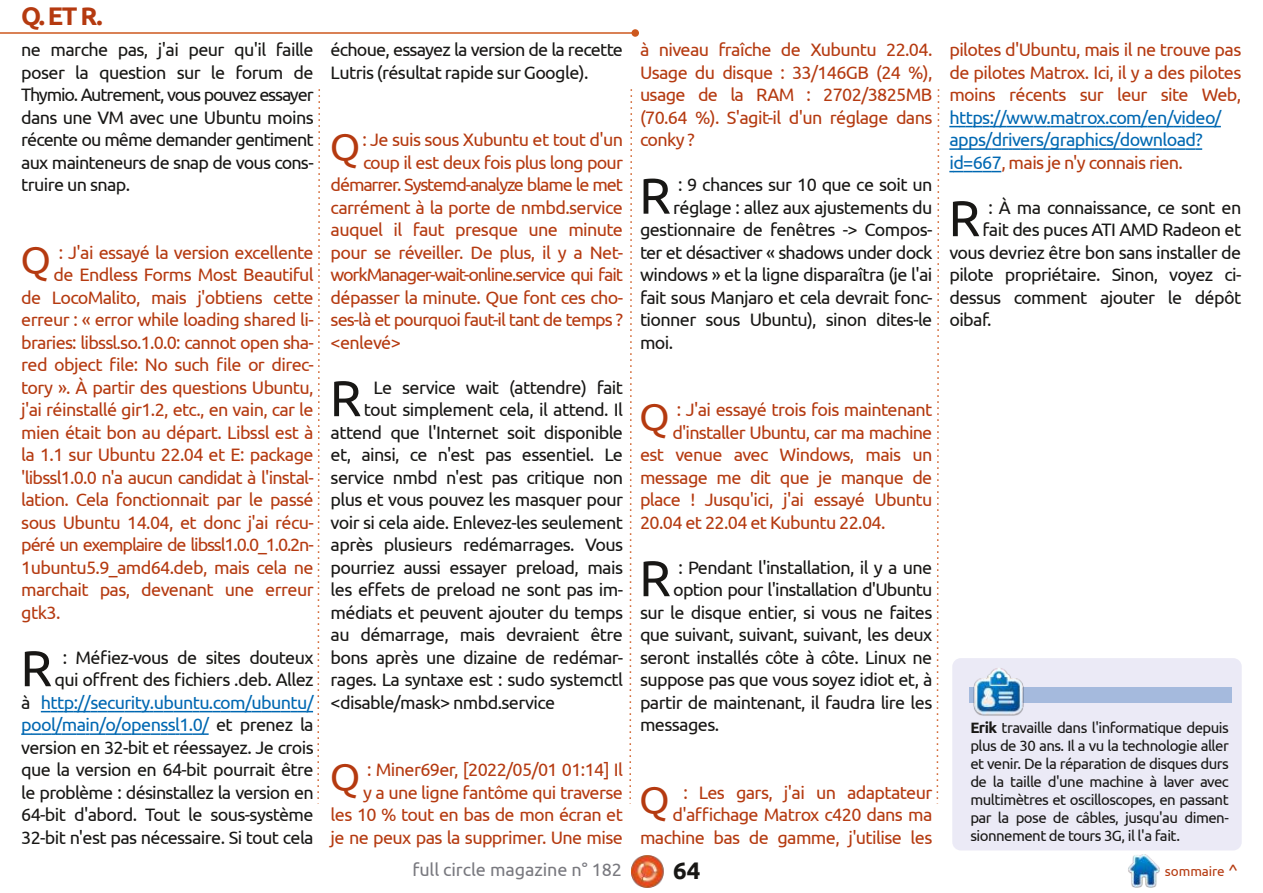
<style>
.page{position:relative;width:1263px;height:893px;background:#fff}
.page>*{position:absolute;margin:0;border:0;box-sizing:border-box;transform-origin:0 0}
.t1{font:50.1px "Ubuntu";color:#181715}
.t2{font:700 25.5px "Ubuntu";color:#b53a10}
.t3{font:700 24px "Ubuntu";color:#181715}
.t4{font:18px/22.5px "Ubuntu";letter-spacing:-.035em;color:#181715;text-align:justify}
.t5{font:18px/22.5px "Ubuntu";letter-spacing:-.035em;color:#b53a10;text-align:right}
.t6{font:18px "Ubuntu";letter-spacing:-.065em;color:#b53a10}
.t7{font:18px/22.5px "Ubuntu";letter-spacing:-.035em;color:#0068b2}
.t8{font:18px "Ubuntu";letter-spacing:-.055em;color:#b53a10}
.t9{font:18px "Ubuntu";letter-spacing:-.005em;color:#79797f}
.t10{font:15px/18px "Ubuntu";letter-spacing:-.035em;color:#181715;text-align:justify}
.t11{font:13.5px "Ubuntu";letter-spacing:-.005em;color:#b53a10}
.s1{font-size:39.45px}
.s2{color:#0068b2}
.s3{color:#b53a10}
.s4{font-weight:700}
.s5{font-size:16.5px}
</style>
<div class="page">
<img style="left:631px;top:855px;width:33px;height:33px">
<img style="left:1128px;top:855px;width:32px;height:32px">
<hr style="left:0;top:32px;width:635px;height:2px;background:#cd581e">
<div style="left:631px;top:29px;width:8px;height:8px;background:#cd581e;border-radius:50%"></div>
<svg style="left:629px;top:89px;width:4px;height:715px"></svg>
<svg style="left:936px;top:89px;width:4px;height:715px"></svg>
<svg style="left:21px;top:89px;width:299px;height:715px"></svg>
<svg style="left:949px;top:126px;width:272px;height:1px"></svg>
<svg style="left:949px;top:148px;width:253px;height:2px"></svg>
<svg style="left:949px;top:171px;width:52px;height:1px"></svg>
<div style="left:952px;top:658px;width:290px;height:192px;background:#ebeaf6;border-radius:9px"></div>
<div style="left:969px;top:687px;width:262px;height:16px;background:#a5badd"></div>
<img style="left:973px;top:668px;width:51px;height:48px">
<h2 class="t2" style="left:21px;top:1px;width:83px">Q.ETR.</h2>
<p class="t4" style="left:21px;top:38px;width:294px">ne marche pas, j'ai peur qu'il faille poser la question sur le forum de Thymio. Autrement, vous pouvez essayer dans une VM avec une Ubuntu moins récente ou même demander gentiment aux mainteneurs de snap de vous cons&shy;truire un snap.</p>
<p class="t5" style="left:21px;top:241px;width:295px"><span class="s1">Q</span> : J'ai essayé la version excellente</p>
<p class="t5" style="left:54px;top:263px;width:262px">de Endless Forms Most Beautiful</p>
<p class="t5" style="left:21px;top:286px;width:294px">de LocoMalito, mais j'obtiens cette</p>
<p class="t5" style="left:21px;top:308px;width:294px">erreur : « error while loading shared li-</p>
<p class="t5" style="left:21px;top:331px;width:294px">braries: libssl.so.1.0.0: cannot open sha-</p>
<p class="t5" style="left:21px;top:353px;width:294px">red object file: No such file or direc-</p>
<p class="t5" style="left:21px;top:376px;width:294px">tory ». À partir des questions Ubuntu,</p>
<p class="t5" style="left:21px;top:398px;width:294px">j'ai réinstallé gir1.2, etc., en vain, car le</p>
<p class="t5" style="left:21px;top:421px;width:294px">mien était bon au départ. Libssl est à</p>
<p class="t5" style="left:21px;top:443px;width:294px">la 1.1 sur Ubuntu 22.04 et E: package</p>
<p class="t5" style="left:21px;top:466px;width:294px">'libssl1.0.0 n'a aucun candidat à l'instal-</p>
<p class="t5" style="left:21px;top:488px;width:294px">lation. Cela fonctionnait par le passé</p>
<p class="t5" style="left:21px;top:511px;width:294px">sous Ubuntu 14.04, et donc j'ai récu-</p>
<p class="t6" style="left:21px;top:534px;width:294px">péré un exemplaire de libssl1.0.0_1.0.2n-</p>
<p class="t5" style="left:21px;top:556px;width:294px">1ubuntu5.9_amd64.deb, mais cela ne</p>
<p class="t5" style="left:21px;top:578px;width:294px">marchait pas, devenant une erreur</p>
<p class="t5" style="left:21px;top:601px;width:41px">gtk3.</p>
<h1 class="t1" style="left:21px;top:639px;width:33px">R</h1>
<p class="t4" style="left:21px;top:646px;width:294px;text-align:right">: Méfiez-vous de sites douteux<br>qui offrent des fichiers .deb. Allez<br>à <span class="s2">http://security.ubuntu.com/ubuntu/ pool/main/o/openssl1.0/</span> et prenez la version en 32-bit et réessayez. Je crois que la version en 64-bit pourrait être le problème : désinstallez la version en 64-bit d'abord. Tout le sous-système 32-bit n'est pas nécessaire. Si tout cela</p>
<p class="t4" style="left:331px;top:38px;width:294px">échoue, essayez la version de la recette<br>Lutris (résultat rapide sur Google).</p>
<p class="t5" style="left:330px;top:128px;width:295px"><span class="s1">Q</span>: Je suis sous Xubuntu et tout d'un</p>
<p class="t5" style="left:363px;top:151px;width:261px">coup il est deux fois plus long pour</p>
<p class="t6" style="left:331px;top:174px;width:294px">démarrer. Systemd-analyze blame le met</p>
<p class="t5" style="left:331px;top:196px;width:294px">carrément à la porte de nmbd.service</p>
<p class="t5" style="left:331px;top:218px;width:294px">auquel il faut presque une minute</p>
<p class="t5" style="left:331px;top:241px;width:294px">pour se réveiller. De plus, il y a Net-</p>
<p class="t6" style="left:331px;top:264px;width:294px">workManager-wait-online.service qui fait</p>
<p class="t5" style="left:331px;top:286px;width:294px">dépasser la minute. Que font ces cho-</p>
<p class="t8" style="left:331px;top:309px;width:294px">ses-là et pourquoi faut-il tant de temps ?</p>
<p class="t5" style="left:331px;top:331px;width:72px">&lt;enlevé&gt;</p>
<h1 class="t1" style="left:330px;top:369px;width:33px">R</h1>
<p class="t4" style="left:374px;top:376px;width:251px">Le service wait (attendre) fait</p>
<p class="t4" style="left:364px;top:398px;width:261px">tout simplement cela, il attend. Il</p>
<p class="t4" style="left:331px;top:421px;width:294px">attend que l'Internet soit disponible</p>
<p class="t4" style="left:331px;top:443px;width:294px">et, ainsi, ce n'est pas essentiel. Le</p>
<p class="t4" style="left:331px;top:466px;width:294px">service nmbd n'est pas critique non</p>
<p class="t4" style="left:331px;top:488px;width:294px">plus et vous pouvez les masquer pour</p>
<p class="t4" style="left:331px;top:511px;width:294px">voir si cela aide. Enlevez-les seulement</p>
<p class="t4" style="left:331px;top:533px;width:294px">après plusieurs redémarrages. Vous</p>
<p class="t4" style="left:331px;top:556px;width:294px">pourriez aussi essayer preload, mais</p>
<p class="t4" style="left:331px;top:578px;width:294px">les effets de preload ne sont pas im-</p>
<p class="t4" style="left:331px;top:601px;width:294px">médiats et peuvent ajouter du temps</p>
<p class="t4" style="left:331px;top:623px;width:294px">au démarrage, mais devraient être</p>
<p class="t4" style="left:331px;top:646px;width:294px">bons après une dizaine de redémar-</p>
<p class="t4" style="left:331px;top:668px;width:294px">rages. La syntaxe est : sudo systemctl</p>
<p class="t4" style="left:331px;top:691px;width:226px">&lt;disable/mask&gt; nmbd.service</p>
<p class="t5" style="left:330px;top:758px;width:295px"><span class="s1">Q</span> : Miner69er, [2022/05/01 01:14] Il y a une ligne fantôme qui traverse<br>les 10 % tout en bas de mon écran et je ne peux pas la supprimer. Une mise</p>
<p class="t5" style="left:640px;top:38px;width:294px;text-align:justify">à niveau fraîche de Xubuntu 22.04.<br>Usage du disque : 33/146GB (24 %), usage de la RAM : 2702/3825MB (70.64 %). S'agit-il d'un réglage dans conky ?</p>
<h1 class="t1" style="left:639px;top:167px;width:33px">R</h1>
<p class="t4" style="left:678px;top:173px;width:256px">: 9 chances sur 10 que ce soit un</p>
<p class="t4" style="left:673px;top:196px;width:261px">réglage : allez aux ajustements du</p>
<p class="t4" style="left:640px;top:218px;width:294px">gestionnaire de fenêtres -&gt; Compos-</p>
<p class="t4" style="left:640px;top:241px;width:294px">ter et désactiver « shadows under dock</p>
<p class="t4" style="left:640px;top:263px;width:294px">windows » et la ligne disparaîtra (je l'ai</p>
<p class="t4" style="left:640px;top:286px;width:294px">fait sous Manjaro et cela devrait fonc-</p>
<p class="t4" style="left:640px;top:308px;width:294px">tionner sous Ubuntu), sinon dites-le</p>
<p class="t4" style="left:640px;top:331px;width:35px">moi.</p>
<p class="t5" style="left:949px;top:38px;width:293px;text-align:justify">pilotes d'Ubuntu, mais il ne trouve pas de pilotes Matrox. Ici, il y a des pilotes moins récents sur leur site Web,</p>
<p class="t7" style="left:949px;top:106px;width:274px">https://www.matrox.com/en/video/ apps/drivers/graphics/download? id=667<span class="s3">, mais je n'y connais rien.</span></p>
<h1 class="t1" style="left:949px;top:189px;width:33px">R</h1>
<p class="t4" style="left:988px;top:196px;width:254px">: À ma connaissance, ce sont en</p>
<p class="t4" style="left:982px;top:218px;width:260px">fait des puces ATI AMD Radeon et</p>
<p class="t4" style="left:949px;top:241px;width:293px">vous devriez être bon sans installer de</p>
<p class="t4" style="left:949px;top:263px;width:294px">pilote propriétaire. Sinon, voyez ci-</p>
<p class="t4" style="left:949px;top:286px;width:293px">dessus comment ajouter le dépôt</p>
<p class="t4" style="left:949px;top:308px;width:44px">oibaf.</p>
<p class="t5" style="left:639px;top:398px;width:295px"><span class="s1">Q</span> : J'ai essayé trois fois maintenant</p>
<p class="t5" style="left:672px;top:421px;width:261px">d'installer Ubuntu, car ma machine</p>
<p class="t5" style="left:640px;top:443px;width:294px">est venue avec Windows, mais un</p>
<p class="t5" style="left:640px;top:466px;width:294px">message me dit que je manque de</p>
<p class="t5" style="left:640px;top:488px;width:294px">place ! Jusqu'ici, j'ai essayé Ubuntu</p>
<p class="t5" style="left:640px;top:511px;width:247px">20.04 et 22.04 et Kubuntu 22.04.</p>
<h1 class="t1" style="left:639px;top:549px;width:33px">R</h1>
<p class="t4" style="left:678px;top:556px;width:255px">: Pendant l'installation, il y a une</p>
<p class="t4" style="left:673px;top:578px;width:261px">option pour l'installation d'Ubuntu</p>
<p class="t4" style="left:640px;top:601px;width:294px">sur le disque entier, si vous ne faites</p>
<p class="t4" style="left:640px;top:623px;width:294px">que suivant, suivant, suivant, les deux</p>
<p class="t4" style="left:640px;top:646px;width:294px">seront installés côte à côte. Linux ne</p>
<p class="t4" style="left:640px;top:668px;width:294px">suppose pas que vous soyez idiot et, à</p>
<p class="t4" style="left:640px;top:691px;width:294px">partir de maintenant, il faudra lire les</p>
<p class="t4" style="left:640px;top:713px;width:81px">messages.</p>
<p class="t5" style="left:639px;top:781px;width:295px"><span class="s1">Q</span> : Les gars, j'ai un adaptateur d'affichage Matrox c420 dans ma machine bas de gamme, j'utilise les</p>
<p class="t10" style="left:970px;top:718px;width:260px"><span class="s4">Erik</span> travaille dans l'informatique depuis plus de 30 ans. Il a vu la technologie aller et venir. De la réparation de disques durs de la taille d'une machine à laver avec multimètres et oscilloscopes, en passant par la pose de câbles, jusqu'au dimen&shy;sionnement de tours 3G, il l'a fait.</p>
<p class="t9" style="left:412px;top:859px;width:211px">full circle magazine n° 182</p>
<h3 class="t3" style="left:673px;top:857px;width:29px">64</h3>
<p class="t11" style="left:1165px;top:863px;width:74px">sommaire <span class="s5">^</span></p>
</div>
